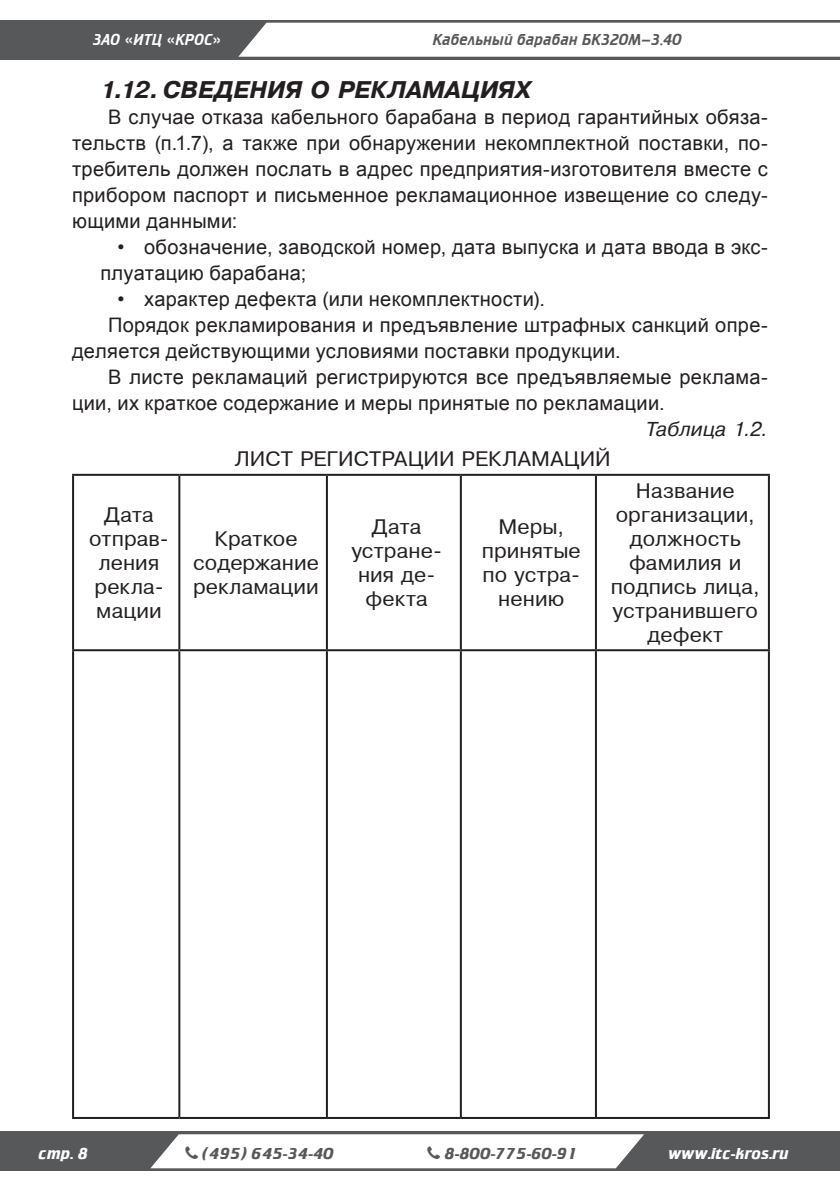
<style>
.page{position:relative;width:840px;height:1191px;background:#fff}
.page>*{position:absolute;margin:0;border:0;box-sizing:border-box;transform-origin:0 0}
.t1{font:24px "Pragmatica Bold Italic Cyrillic";color:#231f20}
.t2{font:20px/26px "Arial";letter-spacing:.015em;color:#231f20;text-align:justify}
.t3{font:20px/24px "Pragmatica";letter-spacing:.005em;color:#231f20;text-align:center}
.t4{font:20px "Pragmatica Italic Cyrillic";color:#231f20}
.t5{font:700 16px "Cricket";color:#57585a}
.t6{font:16px "Cricket";letter-spacing:.005em;color:#57585a}
.t7{font:700 16px "Cricket";color:#fff}
.t8{font:16px "Cricket";letter-spacing:.005em;color:#fff}
</style>
<div class="page">
<div style="left:0;top:20px;width:839px;height:40px;background:#57585a"></div>
<div style="left:238px;top:23px;width:601px;height:34px;background:#fff"></div>
<div style="left:0;top:1131px;width:839px;height:40px;background:#57585a"></div>
<hr style="left:839px;top:20px;width:1px;height:40px;background:#57585a">
<hr style="left:72px;top:474px;width:107px;height:2px;background:#231f20">
<hr style="left:72px;top:476px;width:2px;height:173px;background:#231f20">
<hr style="left:179px;top:474px;width:148px;height:2px;background:#231f20">
<hr style="left:178px;top:476px;width:2px;height:173px;background:#231f20">
<hr style="left:327px;top:474px;width:133px;height:2px;background:#231f20">
<hr style="left:326px;top:476px;width:2px;height:173px;background:#231f20">
<hr style="left:460px;top:474px;width:135px;height:2px;background:#231f20">
<hr style="left:459px;top:476px;width:2px;height:173px;background:#231f20">
<hr style="left:595px;top:474px;width:174px;height:2px;background:#231f20">
<hr style="left:594px;top:476px;width:2px;height:173px;background:#231f20">
<hr style="left:767px;top:476px;width:2px;height:173px;background:#231f20">
<hr style="left:72px;top:649px;width:107px;height:2px;background:#231f20">
<hr style="left:72px;top:651px;width:2px;height:466px;background:#231f20">
<hr style="left:179px;top:649px;width:148px;height:2px;background:#231f20">
<hr style="left:178px;top:651px;width:2px;height:466px;background:#231f20">
<hr style="left:327px;top:649px;width:133px;height:2px;background:#231f20">
<hr style="left:326px;top:651px;width:2px;height:466px;background:#231f20">
<hr style="left:460px;top:649px;width:135px;height:2px;background:#231f20">
<hr style="left:459px;top:651px;width:2px;height:466px;background:#231f20">
<hr style="left:595px;top:649px;width:174px;height:2px;background:#231f20">
<hr style="left:594px;top:651px;width:2px;height:466px;background:#231f20">
<hr style="left:767px;top:651px;width:2px;height:466px;background:#231f20">
<hr style="left:72px;top:1117px;width:107px;height:2px;background:#231f20">
<hr style="left:179px;top:1117px;width:148px;height:2px;background:#231f20">
<hr style="left:327px;top:1117px;width:133px;height:2px;background:#231f20">
<hr style="left:460px;top:1117px;width:135px;height:2px;background:#231f20">
<hr style="left:595px;top:1117px;width:174px;height:2px;background:#231f20">
<svg style="left:150px;top:1134px;width:493px;height:34px"></svg>
<p class="t8" style="left:93px;top:31px;width:130px">ЗАО «ИТЦ «КРОС»</p>
<p class="t6" style="left:432px;top:31px;width:250px">Кабельный барабан БК320М-3.40</p>
<p class="t1" style="left:100px;top:77px;width:432px">1.12. СВЕДЕНИЯ О РЕКЛАМАЦИЯХ</p>
<p class="t2" style="left:72px;top:104px;width:697px;text-indent:36px">В случае отказа кабельного барабана в период гарантийных обяза&shy;тельств (п.1.7), а также при обнаружении некомплектной поставки, по&shy;требитель должен послать в адрес предприятия-изготовителя вместе с прибором паспорт и письменное рекламационное извещение со следу&shy;ющими данными:</p>
<p class="t2" style="left:100px;top:234px;width:668px;text-indent:17px">• обозначение, заводской номер, дата выпуска и дата ввода в экс&shy;плуатацию барабана;</p>
<p class="t2" style="left:117px;top:286px;width:429px">• характер дефекта (или некомплектности).</p>
<p class="t2" style="left:108px;top:312px;width:661px">Порядок рекламирования и предъявление штрафных санкций опре-</p>
<p class="t2" style="left:72px;top:338px;width:550px">деляется действующими условиями поставки продукции.</p>
<p class="t2" style="left:108px;top:364px;width:661px">В листе рекламаций регистрируются все предъявляемые реклама-</p>
<p class="t2" style="left:72px;top:390px;width:593px">ции, их краткое содержание и меры принятые по рекламации.</p>
<p class="t4" style="left:645px;top:419px;width:123px">Таблица 1.2.</p>
<p class="t3" style="left:235px;top:447px;width:377px">ЛИСТ РЕГИСТРАЦИИ РЕКЛАМАЦИЙ</p>
<p class="t3" style="left:89px;top:503px;width:81px">Дата отправ&shy;ления рекла&shy;мации</p>
<p class="t3" style="left:610px;top:479px;width:150px">Название организации, должность фамилия и подпись лица, устранившего дефект</p>
<p class="t3" style="left:351px;top:515px;width:92px">Дата устране&shy;ния де&shy;фекта</p>
<p class="t3" style="left:481px;top:515px;width:100px">Меры, принятые по устра&shy;нению</p>
<p class="t3" style="left:193px;top:527px;width:127px">Краткое содержание рекламации</p>
<p class="t7" style="left:39px;top:1145px;width:51px">стр. 8</p>
<p class="t5" style="left:202px;top:1145px;width:133px">(495) 645-34-40</p>
<p class="t5" style="left:444px;top:1145px;width:135px">8-800-775-60-91</p>
<p class="t7" style="left:668px;top:1145px;width:122px">www.itc-kros.ru</p>
</div>
